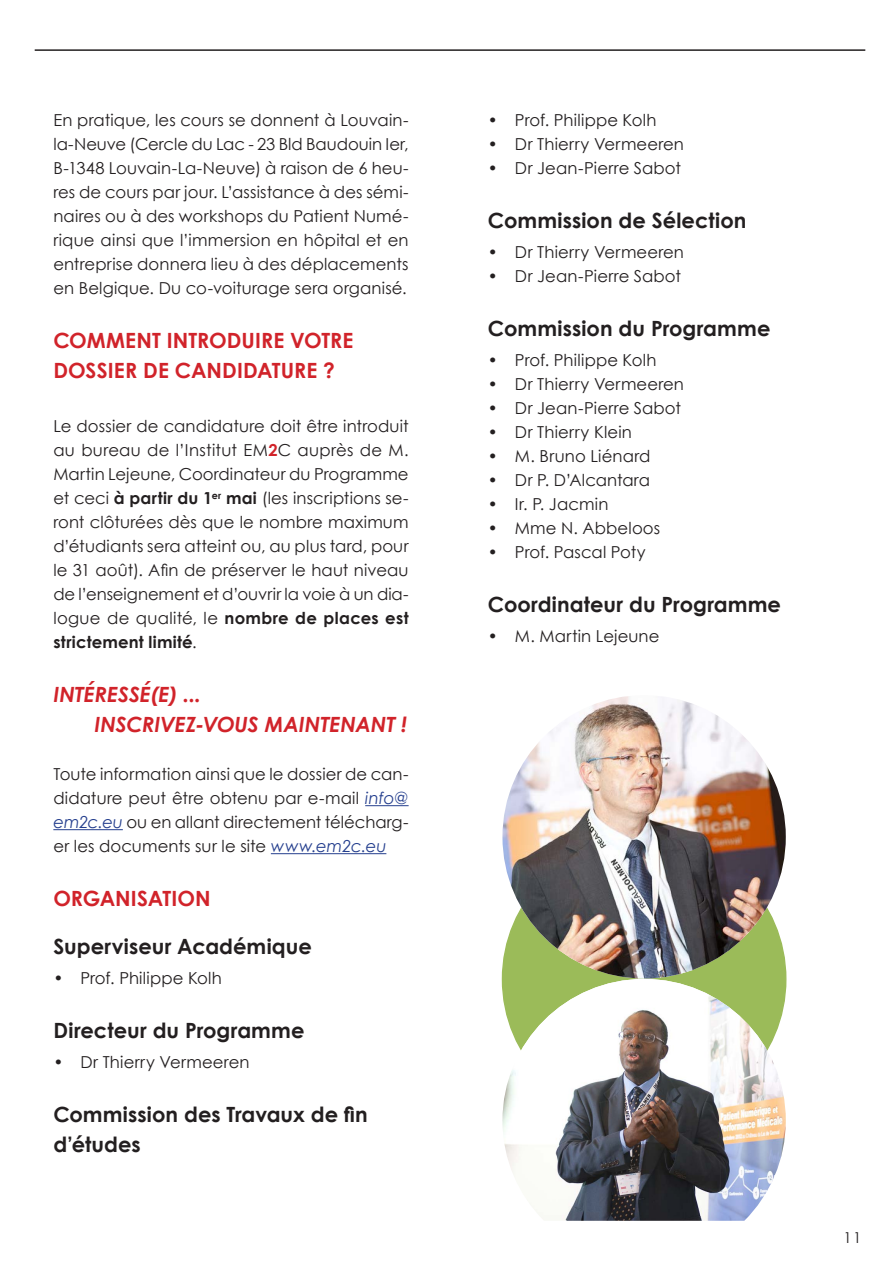
<style>
.page{position:relative;width:893px;height:1263px;background:#fff}
.page>*{position:absolute;margin:0;border:0;box-sizing:border-box;transform-origin:0 0}
.Year__Project_Page{font:700 21px/30px "Century Gothic";letter-spacing:.005em;color:#231f20}
.Year__Project_Page-2{font:700 21px/30px "Century Gothic";color:#d1232a}
.Year__Project_Page-3{font:italic 700 21px "Century Gothic";color:#d1232a}
.TITRE_ROUGE{font:700 21px "Century Gothic";color:#d1232a}
.Description_bold__Pr{font:16.5px/24px "Century Gothic";letter-spacing:.01em;color:#231f20;text-align:justify}
.Description__Project{font:16.5px/24px "Century Gothic";letter-spacing:.01em;color:#231f20;text-align:justify}
.Description_bold__Pr-2{font:16.5px "Century Gothic";letter-spacing:-.01em;color:#231f20}
.t1{font:15px "Century Gothic";color:#231f20}
.s1{font-weight:700;color:#d1232a}
.s2{font-weight:700}
.s3{font-style:italic;color:#253f8e}
</style>
<div class="page">
<div style="left:502px;top:837px;width:284px;height:284px;background:#9bbb59;border-radius:50%"></div>
<img style="left:502px;top:695px;width:284px;height:283px;border-radius:142px">
<img style="left:502px;top:979px;width:284px;height:242px">
<hr style="left:35px;top:49px;width:830px;height:2px;background:#231f20">
<hr style="left:365px;top:805px;width:44px;height:1px;background:#253f8e">
<hr style="left:53px;top:829px;width:70px;height:1px;background:#253f8e">
<hr style="left:271px;top:853px;width:115px;height:1px;background:#253f8e">
<p class="Description__Project" style="left:53px;top:108px;width:357px">En pratique, les cours se donnent à Louvain&shy;la-Neuve (Cercle du Lac - 23 Bld Baudouin Ier, B-1348 Louvain-La-Neuve) à raison de 6 heu&shy;res de cours par jour. L’assistance à des sémi&shy;naires ou à des workshops du Patient Numé&shy;rique ainsi que l’immersion en hôpital et en entreprise donnera lieu à des déplacements en Belgique. Du co-voiturage sera organisé.</p>
<p class="Year__Project_Page-2" style="left:53px;top:324px;width:301px">COMMENT INTRODUIRE VOTRE<br>DOSSIER DE CANDIDATURE ?</p>
<p class="Description_bold__Pr" style="left:53px;top:414px;width:357px">Le dossier de candidature doit être introduit au bureau de l’Institut EM<span class="s1">2</span>C auprès de M.<br>Martin Lejeune, Coordinateur du Programme et ceci <span class="s2">à partir du 1</span><sup>er</sup> <span class="s2">mai</span> (les inscriptions se&shy;ront clôturées dès que le nombre maximum d’étudiants sera atteint ou, au plus tard, pour le 31 août). Afin de préserver le haut niveau de l’enseignement et d’ouvrir la voie à un dia&shy;logue de qualité, le <span class="s2">nombre de places est strictement limité</span>.</p>
<p class="Year__Project_Page-3" style="left:53px;top:678px;width:149px">INTÉRESSÉ(E) ...</p>
<p class="Year__Project_Page-3" style="left:95px;top:708px;width:314px">INSCRIVEZ-VOUS MAINTENANT !</p>
<p class="Description_bold__Pr" style="left:53px;top:762px;width:357px">Toute information ainsi que le dossier de can&shy;didature peut être obtenu par e-mail <span class="s3">info@ em2c.eu</span> ou en allant directement télécharg&shy;er les documents sur le site <span class="s3">www.em2c.eu</span></p>
<p class="TITRE_ROUGE" style="left:53px;top:882px;width:159px">ORGANISATION</p>
<p class="Year__Project_Page" style="left:53px;top:930px;width:260px">Superviseur Académique</p>
<p class="Description_bold__Pr" style="left:53px;top:966px;width:170px">• Prof. Philippe Kolh</p>
<p class="Year__Project_Page" style="left:53px;top:1014px;width:253px">Directeur du Programme</p>
<p class="Description_bold__Pr" style="left:53px;top:1050px;width:198px">• Dr Thierry Vermeeren</p>
<p class="Year__Project_Page" style="left:53px;top:1098px;width:316px">Commission des Travaux de fin d’études</p>
<p class="Description_bold__Pr" style="left:488px;top:108px;width:170px">• Prof. Philippe Kolh</p>
<p class="Description_bold__Pr" style="left:488px;top:132px;width:198px">• Dr Thierry Vermeeren</p>
<p class="Description_bold__Pr" style="left:488px;top:156px;width:195px">• Dr Jean-Pierre Sabot</p>
<p class="Year__Project_Page" style="left:488px;top:204px;width:260px">Commission de Sélection</p>
<p class="Description_bold__Pr" style="left:488px;top:240px;width:198px">• Dr Thierry Vermeeren</p>
<p class="Description_bold__Pr" style="left:488px;top:264px;width:195px">• Dr Jean-Pierre Sabot</p>
<p class="Year__Project_Page" style="left:488px;top:312px;width:284px">Commission du Programme</p>
<p class="Description_bold__Pr" style="left:488px;top:348px;width:170px">• Prof. Philippe Kolh</p>
<p class="Description_bold__Pr" style="left:488px;top:372px;width:198px">• Dr Thierry Vermeeren</p>
<p class="Description_bold__Pr" style="left:488px;top:396px;width:195px">• Dr Jean-Pierre Sabot</p>
<p class="Description_bold__Pr" style="left:488px;top:420px;width:146px">• Dr Thierry Klein</p>
<p class="Description_bold__Pr" style="left:488px;top:444px;width:164px">• M. Bruno Liénard</p>
<p class="Description_bold__Pr" style="left:488px;top:468px;width:164px">• Dr P. D’Alcantara</p>
<p class="Description_bold__Pr" style="left:488px;top:492px;width:122px">• Ir. P. Jacmin</p>
<p class="Description_bold__Pr" style="left:488px;top:516px;width:174px">• Mme N. Abbeloos</p>
<p class="Description_bold__Pr-2" style="left:488px;top:541px;width:159px">• Prof. Pascal Poty</p>
<p class="Year__Project_Page" style="left:488px;top:588px;width:295px">Coordinateur du Programme</p>
<p class="Description_bold__Pr" style="left:488px;top:624px;width:173px">• M. Martin Lejeune</p>
<p class="t1" style="left:843px;top:1227px;width:20px">11</p>
</div>
